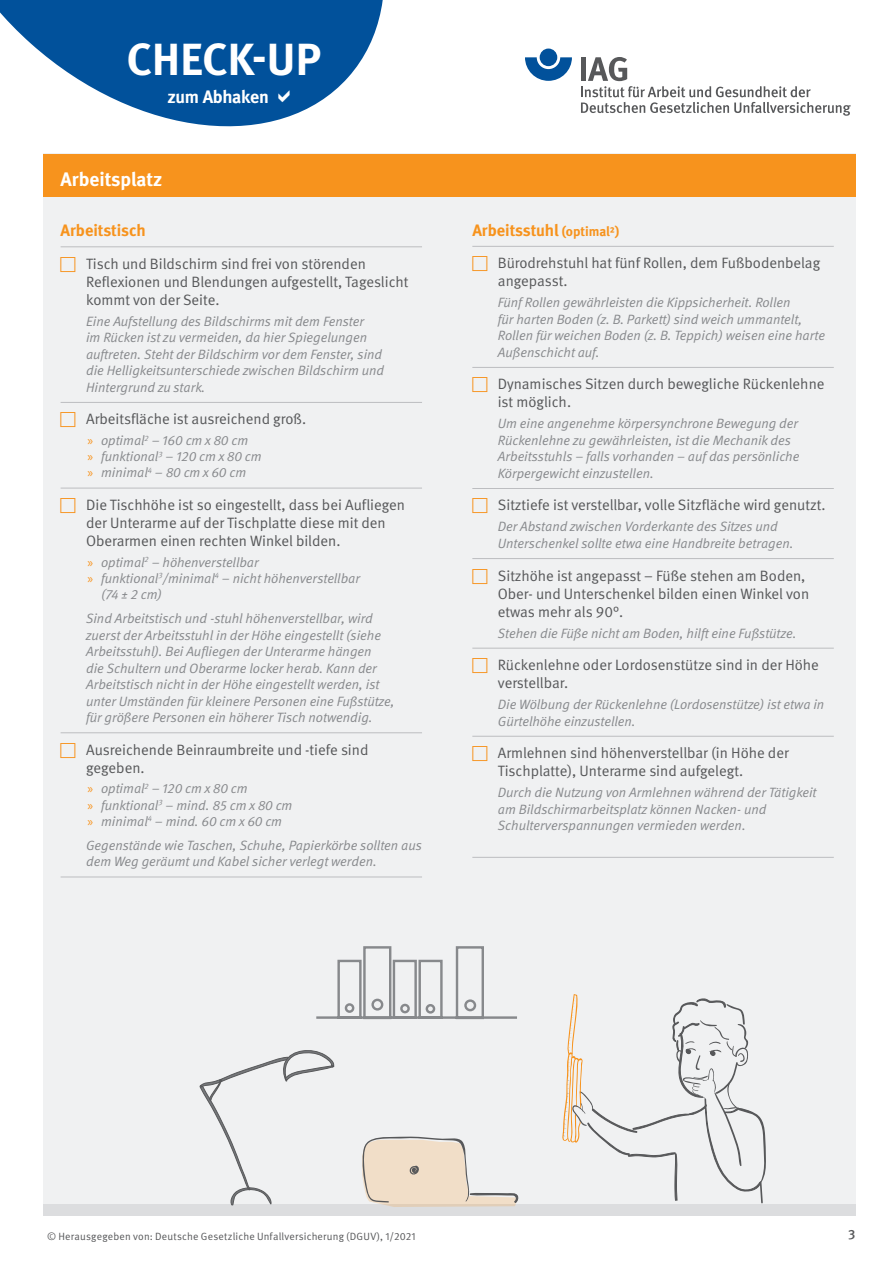
<style>
.page{position:relative;width:893px;height:1263px;background:#fff}
.page>*{position:absolute;margin:0;border:0;box-sizing:border-box;transform-origin:0 0}
.t1{font:700 45px "DGUV Meta";color:#fff}
.t2{font:700 19.5px "DGUV Meta";color:#fff}
.t3{font:700 18px "DGUV Meta";letter-spacing:-.02em;color:#fff}
.t4{font:700 16.5px "DGUV Meta";color:#f7931d}
.t5{font:15px/18px "DGUV Meta";color:#57585a}
.t6{font:italic 13.5px/16.5px "DGUV Meta";color:#87898c}
.t7{font:500 13.5px "DGUV Meta";color:#57585a}
.t8{font:10.5px "DGUV Meta";letter-spacing:.02em;color:#57585a}
.s1{font-family:"Myriad Pro";font-style:normal;color:#f7931d}
.s2{font-size:13.5px}
</style>
<div class="page">
<svg style="left:525px;top:57px;width:47px;height:24px"></svg>
<div style="left:540px;top:49px;width:17px;height:17px;background:#01519b;border-radius:50%"></div>
<svg style="left:581px;top:57px;width:270px;height:59px"></svg>
<svg style="left:0;top:0;width:383px;height:127px;fill:#01519b"></svg>
<div style="left:44px;top:154px;width:812px;height:1062px;background:#f0f1f2"></div>
<div style="left:44px;top:1204px;width:812px;height:12px;background:#dcdddf"></div>
<div style="left:44px;top:154px;width:812px;height:42px;background:#f7931d"></div>
<hr style="left:61px;top:247px;width:361px;height:1px;background:#bcbdc0">
<hr style="left:61px;top:402px;width:361px;height:1px;background:#bcbdc0">
<hr style="left:61px;top:488px;width:361px;height:1px;background:#bcbdc0">
<hr style="left:61px;top:732px;width:361px;height:1px;background:#bcbdc0">
<hr style="left:61px;top:877px;width:361px;height:1px;background:#bcbdc0">
<svg style="left:562px;top:994px;width:204px;height:210px"></svg>
<hr style="left:472px;top:246px;width:362px;height:1px;background:#bcbdc0">
<hr style="left:472px;top:367px;width:362px;height:1px;background:#bcbdc0">
<hr style="left:472px;top:488px;width:362px;height:1px;background:#bcbdc0">
<hr style="left:472px;top:558px;width:362px;height:1px;background:#bcbdc0">
<hr style="left:472px;top:648px;width:362px;height:1px;background:#bcbdc0">
<hr style="left:472px;top:736px;width:362px;height:1px;background:#bcbdc0">
<hr style="left:472px;top:857px;width:362px;height:1px;background:#bcbdc0">
<svg style="left:362px;top:1136px;width:157px;height:71px"></svg>
<svg style="left:199px;top:1050px;width:136px;height:156px"></svg>
<svg style="left:316px;top:946px;width:201px;height:74px"></svg>
<svg style="left:279px;top:90px;width:11px;height:13px"></svg>
<h1 class="t1" style="left:127px;top:33px;width:196px">CHECK-UP</h1>
<h3 class="t3" style="left:168px;top:86px;width:103px">zum Abhaken</h3>
<h2 class="t2" style="left:61px;top:167px;width:103px">Arbeitsplatz</h2>
<p class="t4" style="left:61px;top:221px;width:87px">Arbeitstisch</p>
<p class="t5" style="left:86px;top:255px;width:324px">Tisch und Bildschirm sind frei von störenden<br>Reflexionen und Blendungen aufgestellt, Tageslicht kommt von der Seite.</p>
<p class="t6" style="left:86px;top:313px;width:299px">Eine Aufstellung des Bildschirms mit dem Fenster<br>im Rücken ist zu vermeiden, da hier Spiegelungen auftreten. Steht der Bildschirm vor dem Fenster, sind die Helligkeitsunterschiede zwischen Bildschirm und Hintergrund zu stark.</p>
<p class="t5" style="left:86px;top:410px;width:222px">Arbeitsfläche ist ausreichend groß.</p>
<p class="t6" style="left:88px;top:433px;width:176px"><span class="s1">»</span> optimal<sup>2</sup> – 160 cm x 80 cm<br><span class="s1">»</span> funktional<sup>3</sup> – 120 cm x 80 cm <span class="s1">»</span> minimal<sup>4</sup> – 80 cm x 60 cm</p>
<p class="t5" style="left:86px;top:496px;width:320px">Die Tischhöhe ist so eingestellt, dass bei Aufliegen der Unterarme auf der Tischplatte diese mit den<br>Oberarmen einen rechten Winkel bilden.</p>
<p class="t6" style="left:88px;top:554px;width:173px"><span class="s1">»</span> optimal<sup>2</sup> – höhenverstellbar</p>
<p class="t6" style="left:88px;top:570px;width:274px"><span class="s1">»</span> funktional<sup>3</sup>/minimal<sup>4</sup> – nicht höhenverstellbar</p>
<p class="t6" style="left:101px;top:586px;width:62px">(74 ± 2 cm)</p>
<p class="t6" style="left:86px;top:610px;width:310px">Sind Arbeitstisch und -stuhl höhenverstellbar, wird zuerst der Arbeitsstuhl in der Höhe eingestellt (siehe Arbeitsstuhl). Bei Aufliegen der Unterarme hängen<br>die Schultern und Oberarme locker herab. Kann der Arbeitstisch nicht in der Höhe eingestellt werden, ist unter Umständen für kleinere Personen eine Fußstütze, für größere Personen ein höherer Tisch notwendig.</p>
<p class="t5" style="left:86px;top:741px;width:284px">Ausreichende Beinraumbreite und -tiefe sind gegeben.</p>
<p class="t6" style="left:88px;top:781px;width:206px"><span class="s1">»</span> optimal<sup>2</sup> – 120 cm x 80 cm<br><span class="s1">»</span> funktional<sup>3</sup> – mind. 85 cm x 80 cm <span class="s1">»</span> minimal<sup>4</sup> – mind. 60 cm x 60 cm</p>
<p class="t6" style="left:86px;top:837px;width:337px">Gegenstände wie Taschen, Schuhe, Papierkörbe sollten aus dem Weg geräumt und Kabel sicher verlegt werden.</p>
<p class="t4" style="left:472px;top:220px;width:148px">Arbeitsstuhl <span class="s2">(optimal²)</span></p>
<p class="t5" style="left:498px;top:254px;width:324px">Bürodrehstuhl hat fünf Rollen, dem Fußbodenbelag angepasst.</p>
<p class="t6" style="left:498px;top:295px;width:329px">Fünf Rollen gewährleisten die Kippsicherheit. Rollen<br>für harten Boden (z. B. Parkett) sind weich ummantelt, Rollen für weichen Boden (z. B. Teppich) weisen eine harte Außenschicht auf.</p>
<p class="t5" style="left:498px;top:375px;width:328px">Dynamisches Sitzen durch bewegliche Rückenlehne ist möglich.</p>
<p class="t6" style="left:498px;top:416px;width:303px">Um eine angenehme körpersynchrone Bewegung der Rückenlehne zu gewährleisten, ist die Mechanik des Arbeitsstuhls – falls vorhanden – auf das persönliche Körpergewicht einzustellen.</p>
<p class="t5" style="left:498px;top:497px;width:329px">Sitztiefe ist verstellbar, volle Sitzfläche wird genutzt.</p>
<p class="t6" style="left:498px;top:519px;width:297px">Der Abstand zwischen Vorderkante des Sitzes und<br>Unterschenkel sollte etwa eine Handbreite betragen.</p>
<p class="t5" style="left:498px;top:567px;width:313px">Sitzhöhe ist angepasst – Füße stehen am Boden,<br>Ober- und Unterschenkel bilden einen Winkel von etwas mehr als 90°.</p>
<p class="t6" style="left:498px;top:625px;width:300px">Stehen die Füße nicht am Boden, hilft eine Fußstütze.</p>
<p class="t5" style="left:498px;top:656px;width:322px">Rückenlehne oder Lordosenstütze sind in der Höhe verstellbar.</p>
<p class="t6" style="left:498px;top:696px;width:328px">Die Wölbung der Rückenlehne (Lordosenstütze) ist etwa in<br>Gürtelhöhe einzustellen.</p>
<p class="t5" style="left:498px;top:744px;width:292px">Armlehnen sind höhenverstellbar (in Höhe der<br>Tischplatte), Unterarme sind aufgelegt.</p>
<p class="t6" style="left:498px;top:784px;width:320px">Durch die Nutzung von Armlehnen während der Tätigkeit am Bildschirmarbeitsplatz können Nacken- und<br>Schulterverspannungen vermieden werden.</p>
<p class="t8" style="left:47px;top:1230px;width:370px">© Herausgegeben von: Deutsche Gesetzliche Unfallversicherung (DGUV), 1/2021</p>
<p class="t7" style="left:848px;top:1227px;width:9px">3</p>
</div>
